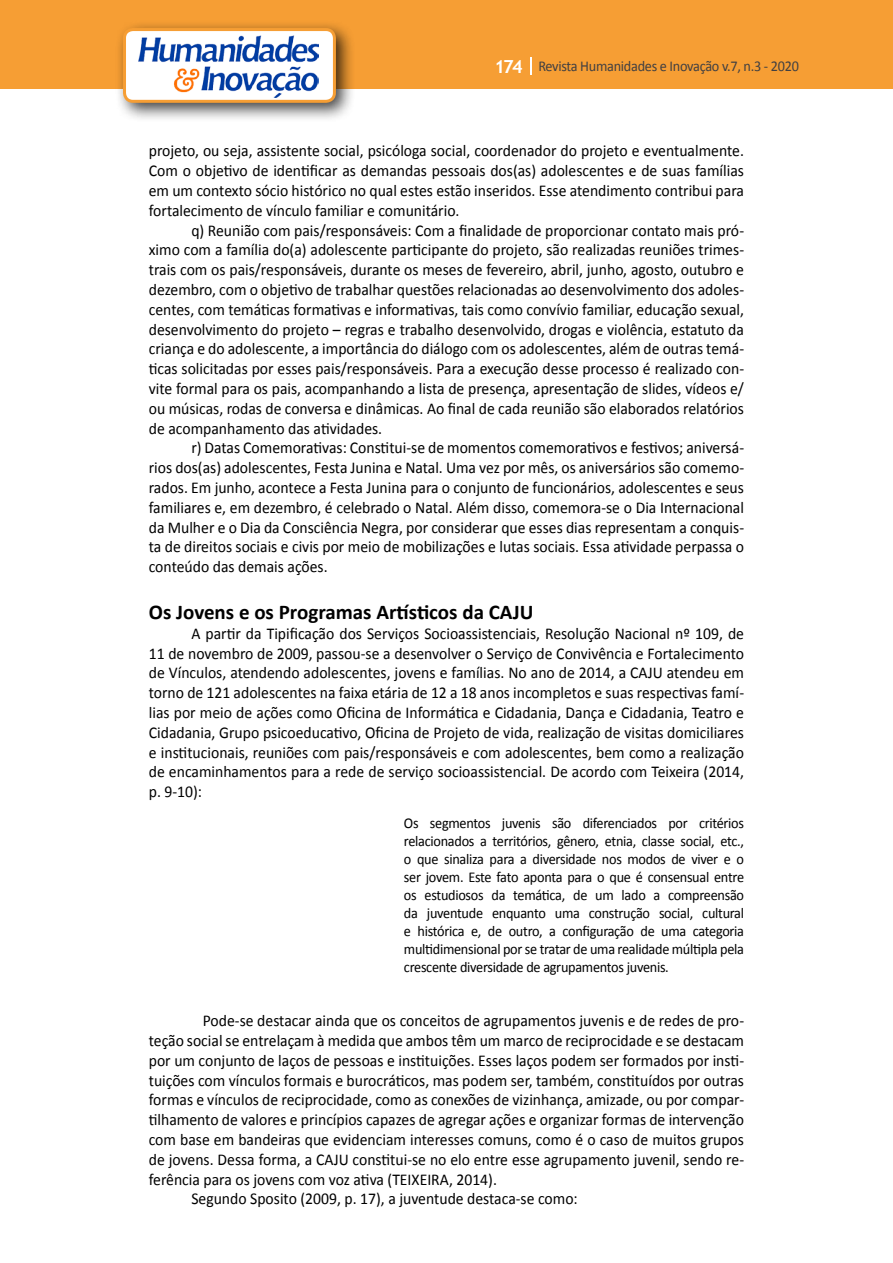
<style>
.page{position:relative;width:893px;height:1263px;background:#fff}
.page>*{position:absolute;margin:0;border:0;box-sizing:border-box;transform-origin:0 0}
.t1{font:700 21px "Calibri";color:#000}
.t2{font:16.5px/19.8px "Calibri";color:#000;text-align:justify;scale:.95 1}
.t3{font:15px/18px "Calibri";letter-spacing:-.02em;color:#000;text-align:justify;scale:.95 1}
.t4{font:15px "Calibri";letter-spacing:-.02em;color:#414042;scale:.95 1}
.s1{font-family:"Trebuchet MS";font-weight:700;font-size:18px;color:#fff}
</style>
<div class="page">
<div style="left:0;top:0;width:893px;height:88px;background:#f69e34"></div>
<svg style="left:530px;top:57px;width:2px;height:18px"></svg>
<div style="left:115px;top:20px;width:241px;height:103px;background:#000;opacity:.75"></div>
<div style="left:125px;top:30px;width:209px;height:71px;background:#fff;border-radius:9px"></div>
<img style="left:138px;top:35px;width:181px;height:62px">
<div style="left:123px;top:28px;width:213px;height:75px;border:3px solid #f69e34;border-radius:9px"></div>
<p class="t4" style="left:495px;top:57px;width:322px"><span class="s1">174</span> Revista Humanidades e Inovação v.7, n.3 - 2020</p>
<p class="t2" style="left:149px;top:141px;width:628px">projeto, ou seja, assistente social, psicóloga social, coordenador do projeto e eventualmente.<br>Com o objetivo de identificar as demandas pessoais dos(as) adolescentes e de suas famílias em um contexto sócio histórico no qual estes estão inseridos. Esse atendimento contribui para fortalecimento de vínculo familiar e comunitário.</p>
<p class="t2" style="left:149px;top:220px;width:628px;text-indent:43px">q) Reunião com pais/responsáveis: Com a finalidade de proporcionar contato mais pró&shy;ximo com a família do(a) adolescente participante do projeto, são realizadas reuniões trimes&shy;trais com os pais/responsáveis, durante os meses de fevereiro, abril, junho, agosto, outubro e dezembro, com o objetivo de trabalhar questões relacionadas ao desenvolvimento dos adoles&shy;centes, com temáticas formativas e informativas, tais como convívio familiar, educação sexual, desenvolvimento do projeto – regras e trabalho desenvolvido, drogas e violência, estatuto da criança e do adolescente, a importância do diálogo com os adolescentes, além de outras temá&shy;ticas solicitadas por esses pais/responsáveis. Para a execução desse processo é realizado con&shy;vite formal para os pais, acompanhando a lista de presença, apresentação de slides, vídeos e/ ou músicas, rodas de conversa e dinâmicas. Ao final de cada reunião são elaborados relatórios de acompanhamento das atividades.</p>
<p class="t2" style="left:149px;top:438px;width:628px;text-indent:43px">r) Datas Comemorativas: Constitui-se de momentos comemorativos e festivos; aniversá&shy;rios dos(as) adolescentes, Festa Junina e Natal. Uma vez por mês, os aniversários são comemo&shy;rados. Em junho, acontece a Festa Junina para o conjunto de funcionários, adolescentes e seus familiares e, em dezembro, é celebrado o Natal. Além disso, comemora-se o Dia Internacional da Mulher e o Dia da Consciência Negra, por considerar que esses dias representam a conquis&shy;ta de direitos sociais e civis por meio de mobilizações e lutas sociais. Essa atividade perpassa o conteúdo das demais ações.</p>
<p class="t1" style="left:149px;top:599px;width:386px">Os Jovens e os Programas Artísticos da CAJU</p>
<p class="t2" style="left:149px;top:623px;width:628px;text-indent:43px">A partir da Tipificação dos Serviços Socioassistenciais, Resolução Nacional nº 109, de 11 de novembro de 2009, passou-se a desenvolver o Serviço de Convivência e Fortalecimento de Vínculos, atendendo adolescentes, jovens e famílias. No ano de 2014, a CAJU atendeu em torno de 121 adolescentes na faixa etária de 12 a 18 anos incompletos e suas respectivas famí&shy;lias por meio de ações como Oficina de Informática e Cidadania, Dança e Cidadania, Teatro e Cidadania, Grupo psicoeducativo, Oficina de Projeto de vida, realização de visitas domiciliares e institucionais, reuniões com pais/responsáveis e com adolescentes, bem como a realização de encaminhamentos para a rede de serviço socioassistencial. De acordo com Teixeira (2014, p. 9-10):</p>
<p class="t3" style="left:404px;top:814px;width:360px">Os segmentos juvenis são diferenciados por critérios relacionados a territórios, gênero, etnia, classe social, etc., o que sinaliza para a diversidade nos modos de viver e o ser jovem. Este fato aponta para o que é consensual entre os estudiosos da temática, de um lado a compreensão da juventude enquanto uma construção social, cultural e histórica e, de outro, a configuração de uma categoria multidimensional por se tratar de uma realidade múltipla pela crescente diversidade de agrupamentos juvenis.</p>
<p class="t2" style="left:203px;top:1011px;width:571px">Pode-se destacar ainda que os conceitos de agrupamentos juvenis e de redes de pro-</p>
<p class="t2" style="left:149px;top:1031px;width:628px">teção social se entrelaçam à medida que ambos têm um marco de reciprocidade e se destacam</p>
<p class="t2" style="left:149px;top:1050px;width:628px">por um conjunto de laços de pessoas e instituições. Esses laços podem ser formados por insti-</p>
<p class="t2" style="left:149px;top:1070px;width:628px">tuições com vínculos formais e burocráticos, mas podem ser, também, constituídos por outras</p>
<p class="t2" style="left:149px;top:1090px;width:628px">formas e vínculos de reciprocidade, como as conexões de vizinhança, amizade, ou por compar-</p>
<p class="t2" style="left:149px;top:1110px;width:628px">tilhamento de valores e princípios capazes de agregar ações e organizar formas de intervenção</p>
<p class="t2" style="left:149px;top:1130px;width:628px">com base em bandeiras que evidenciam interesses comuns, como é o caso de muitos grupos</p>
<p class="t2" style="left:149px;top:1149px;width:628px">de jovens. Dessa forma, a CAJU constitui-se no elo entre esse agrupamento juvenil, sendo re-</p>
<p class="t2" style="left:149px;top:1169px;width:368px">ferência para os jovens com voz ativa (TEIXEIRA, 2014).</p>
<p class="t2" style="left:191px;top:1189px;width:408px">Segundo Sposito (2009, p. 17), a juventude destaca-se como:</p>
</div>
